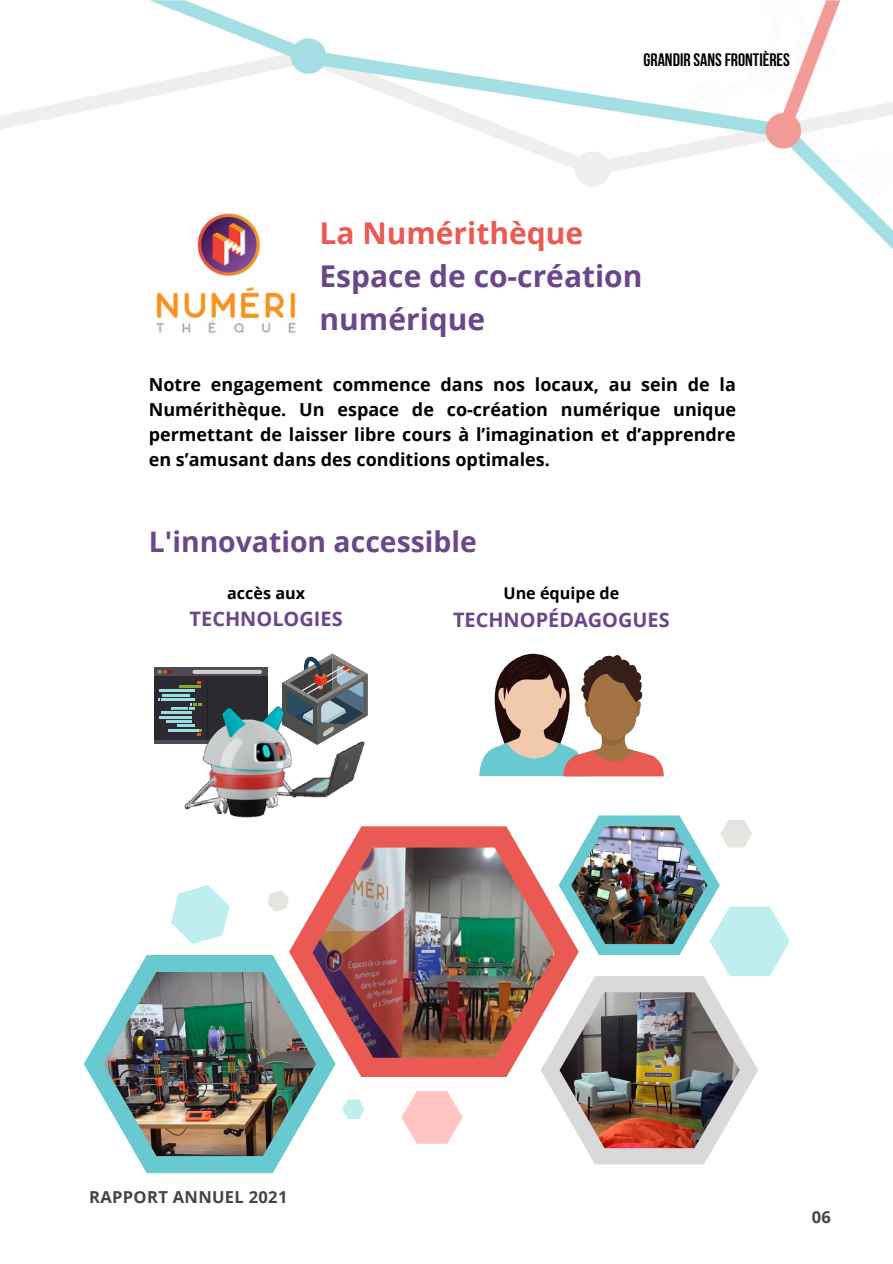
<style>
.page{position:relative;width:893px;height:1264px;background:#fff}
.page>*{position:absolute;margin:0;border:0;box-sizing:border-box;transform-origin:0 0}
.t1{font:700 30px/42.8px "Open Sans";color:#6b468b}
.t2{font:700 30px "Open Sans";color:#eb5a52}
.t3{font:700 28.35px "Open Sans";color:#6b468b}
.t4{font:700 19.95px "Open Sans";color:#6b468b}
.t5{font:700 18px/25px "Open Sans";color:#000;text-align:justify}
.t6{font:700 18px "Bebas Neue";color:#000}
.t7{font:700 16.5px "Open Sans";letter-spacing:.02em;color:#444440}
.t8{font:700 16.2px "Open Sans";color:#000}
</style>
<div class="page">
<img style="left:0;top:0;width:892px;height:248px">
<svg style="left:289px;top:826px;width:230px;height:251px;fill:#eb5a52"></svg>
<img style="left:312px;top:847px;width:228px;height:210px">
<img style="left:540px;top:815px;width:249px;height:349px">
<svg style="left:479px;top:653px;width:184px;height:123px"></svg>
<img style="left:149px;top:208px;width:164px;height:125px">
<svg style="left:282px;top:653px;width:85px;height:38px"></svg>
<div style="left:154px;top:676px;width:113px;height:64px;background:#2c2a30"></div>
<svg style="left:154px;top:667px;width:113px;height:9px"></svg>
<hr style="left:154px;top:740px;width:113px;height:4px;background:#4c4b53">
<svg style="left:157px;top:670px;width:15px;height:4px"></svg>
<hr style="left:192px;top:670px;width:70px;height:4px;background:#d2d0ce;border-radius:2px">
<svg style="left:159px;top:681px;width:42px;height:41px"></svg>
<hr style="left:168px;top:728px;width:30px;height:3px;background:#99dde3">
<hr style="left:207px;top:677px;width:1px;height:62px;background:#201f23">
<img style="left:170px;top:691px;width:198px;height:127px">
<svg style="left:84px;top:955px;width:251px;height:218px"></svg>
<img style="left:103px;top:972px;width:213px;height:184px">
<svg style="left:401px;top:1091px;width:61px;height:52px"></svg>
<svg style="left:342px;top:1099px;width:22px;height:19px"></svg>
<svg style="left:171px;top:885px;width:58px;height:59px"></svg>
<svg style="left:268px;top:891px;width:21px;height:20px"></svg>
<p class="t6" style="left:643px;top:52px;width:148px">GRANDIR SANSFRONTIÈRES</p>
<h1 class="t2" style="left:319px;top:212px;width:265px">La Numérithèque</h1>
<h1 class="t1" style="left:319px;top:254px;width:324px">Espace de co-création numérique</h1>
<p class="t5" style="left:149px;top:371px;width:588px">Notre engagement commence dans nos locaux, au sein de la Numérithèque. Un espace de co-création numérique unique permettant de laisser libre cours à l’imagination et d’apprendre en s’amusant dans des conditions optimales.</p>
<h2 class="t3" style="left:149px;top:521px;width:329px">L'innovation accessible</h2>
<p class="t8" style="left:227px;top:582px;width:79px">accès aux</p>
<p class="t4" style="left:190px;top:605px;width:154px">TECHNOLOGIES</p>
<p class="t8" style="left:503px;top:582px;width:117px">Une équipe de</p>
<p class="t4" style="left:453px;top:605px;width:218px">TECHNOPÉDAGOGUES</p>
<p class="t7" style="left:89px;top:1185px;width:200px">RAPPORT ANNUEL 2021</p>
<p class="t7" style="left:811px;top:1204px;width:21px">06</p>
</div>
